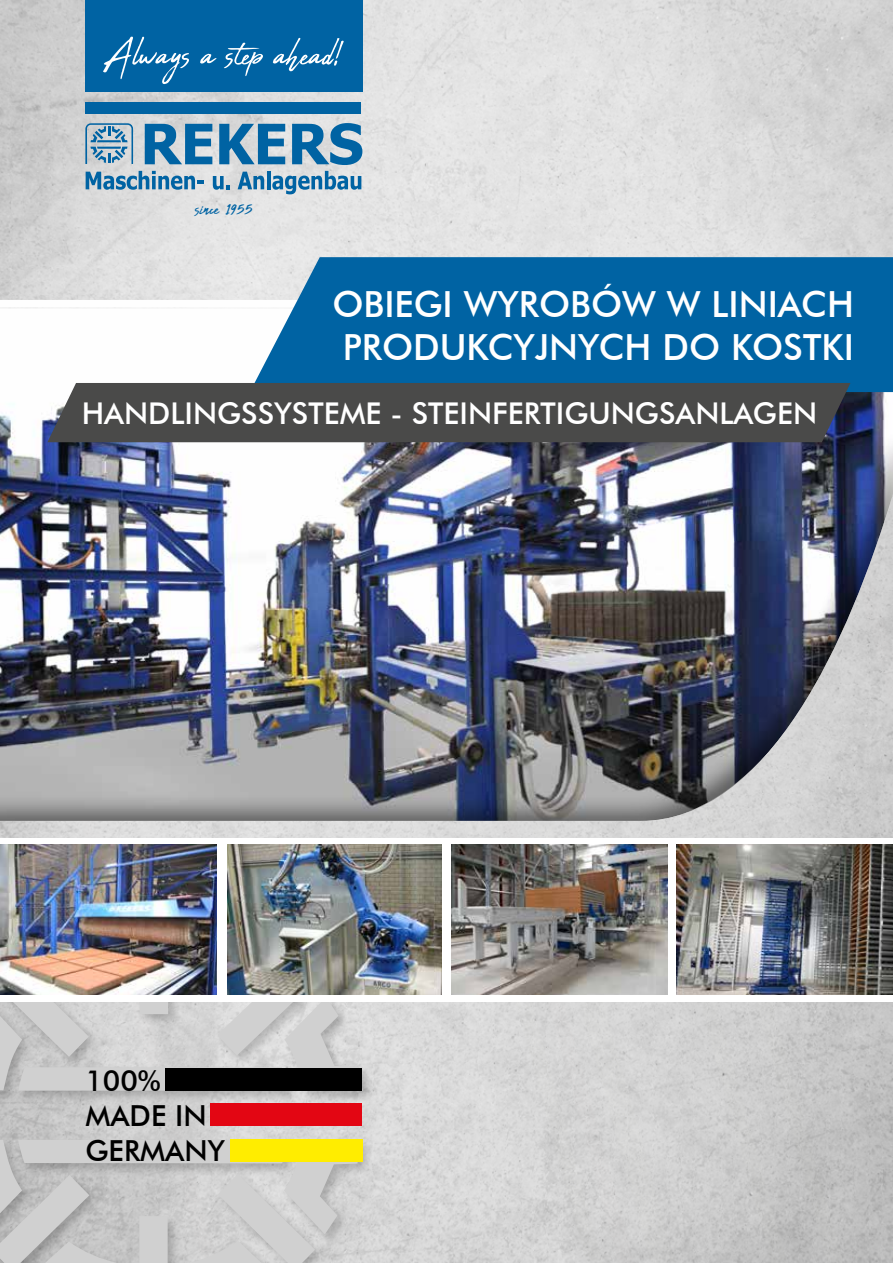
<style>
.page{position:relative;width:893px;height:1263px;background:#fff}
.page>*{position:absolute;margin:0;border:0;box-sizing:border-box;transform-origin:0 0}
.t1{font:50.25px "Abuget";color:#fff}
.t2{font:500 36px/43.2px "Futura BT";color:#fff}
.t3{font:500 30px "Futura BT";color:#fff}
.t4{font:500 28.95px/35.2px "Futura BT";color:#000}
.t5{font:28.05px "Abuget";color:#0063a3}
</style>
<div class="page">
<img style="left:0;top:0;width:893px;height:283px">
<img style="left:0;top:392px;width:893px;height:871px">
<div style="left:0;top:903px;width:375px;height:360px;background:#000;opacity:.2"></div>
<svg style="left:0;top:1001px;width:363px;height:262px;background:#cacaca"></svg>
<div style="left:166px;top:1069px;width:196px;height:22px;background:#000"></div>
<div style="left:210px;top:1104px;width:152px;height:22px;background:#e30613"></div>
<div style="left:230px;top:1139px;width:132px;height:22px;background:#ffed00"></div>
<svg style="left:85px;top:123px;width:48px;height:41px;background:#8caec3"></svg>
<svg style="left:145px;top:124px;width:67px;height:40px;background:#4f8eb7"></svg>
<svg style="left:219px;top:124px;width:66px;height:40px;background:#518fb8"></svg>
<svg style="left:292px;top:123px;width:70px;height:42px;background:#5793ba"></svg>
<svg style="left:86px;top:171px;width:118px;height:19px;background:#7aa6c3"></svg>
<svg style="left:213px;top:176px;width:17px;height:14px"></svg>
<svg style="left:238px;top:172px;width:26px;height:17px"></svg>
<hr style="left:267px;top:171px;width:3px;height:18px;background:#0063a3">
<svg style="left:272px;top:171px;width:89px;height:23px;background:#89b0c9"></svg>
<div style="left:86px;top:102px;width:275px;height:11px;background:#0063a3"></div>
<div style="left:85px;top:0;width:277px;height:91px;background:#0063a3"></div>
<div style="left:0;top:838px;width:893px;height:163px;background:#fff"></div>
<div style="left:250px;top:257px;width:643px;height:135px;background:#0063a3"></div>
<div style="left:47px;top:383px;width:803px;height:59px;background:#4a4a49"></div>
<img style="left:0;top:844px;width:216px;height:151px">
<img style="left:227px;top:844px;width:215px;height:151px">
<img style="left:451px;top:844px;width:216px;height:151px">
<img style="left:677px;top:844px;width:216px;height:151px">
<h1 class="t1" style="left:103px;top:26px;width:244px">Always a step ahead!</h1>
<p class="t5" style="left:195px;top:193px;width:59px">since 1955</p>
<p class="t2" style="left:332px;top:282px;width:523px">OBIEGI WYROBÓW W LINIACH<br>PRODUKCYJNYCH DO KOSTKI</p>
<p class="t3" style="left:82px;top:395px;width:737px">HANDLINGSSYSTEME - STEINFERTIGUNGSANLAGEN</p>
<p class="t4" style="left:85px;top:1062px;width:141px">100%<br>MADE IN<br>GERMANY</p>
</div>
